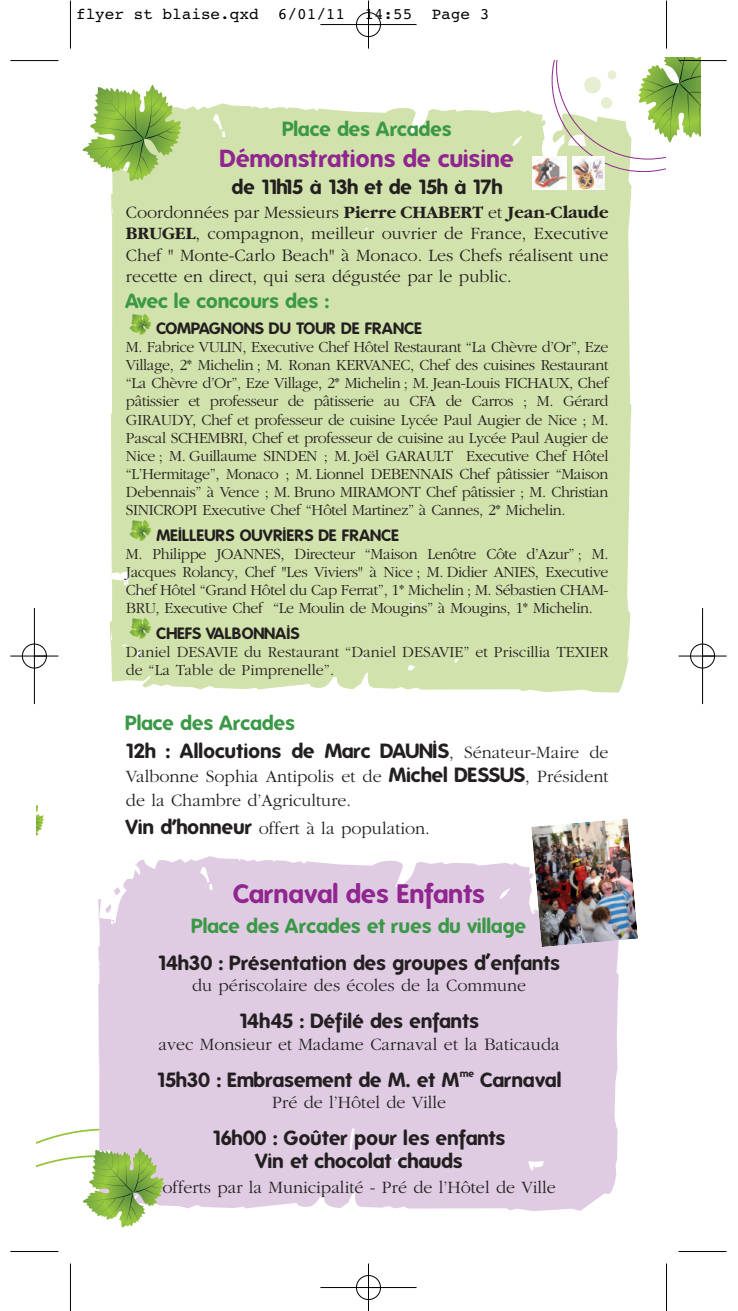
<style>
.page{position:relative;width:738px;height:1311px;background:#fff}
.page>*{position:absolute;margin:0;border:0;box-sizing:border-box;transform-origin:0 0}
.t1{font:700 26px "Folks";color:#90268f}
.t2{font:700 24px "Folks";color:#90268f}
.t3{font:700 20px/23.4px "Folks";color:#231f20;text-align:center}
.t4{font:700 20px "Folks";color:#3b9846}
.t5{font:300 18px/21.6px "Garamond";color:#231f20;text-align:justify}
.t6{font:300 16px/18px "Garamond";letter-spacing:-.025em;color:#231f20;text-align:justify}
.t7{font:300 16px/18px "Garamond";color:#231f20}
.t8{font:700 16px "Folks";color:#231f20}
.t9{font:16px "Courier";color:#000}
.t10{font:700 10px "Folks";color:#231f20}
.s1{font-weight:700}
.s2{color:#3b9846}
.s3{font-family:"Garamond";font-weight:300;font-size:18px}
.s4{font-family:"Folks";font-weight:700;font-size:20px}
</style>
<div class="page">
<div style="left:110px;top:103px;width:521px;height:589px;background:#d2e2ac"></div>
<svg style="left:551px;top:57px;width:150px;height:115px"></svg>
<svg style="left:36px;top:805px;width:8px;height:31px"></svg>
<div style="left:583px;top:77px;width:17px;height:16px;background:#e7efd3;border-radius:50%"></div>
<div style="left:600px;top:97px;width:11px;height:12px;background:#e7efd3;border-radius:50%"></div>
<div style="left:607px;top:70px;width:9px;height:9px;background:#e7efd3;border-radius:50%"></div>
<div style="left:98px;top:856px;width:520px;height:355px;background:#dfcce3"></div>
<svg style="left:36px;top:1128px;width:176px;height:100px"></svg>
<svg style="left:83px;top:85px;width:98px;height:96px"></svg>
<svg style="left:239px;top:148px;width:6px;height:4px"></svg>
<svg style="left:313px;top:1130px;width:5px;height:3px"></svg>
<svg style="left:355px;top:1014px;width:4px;height:3px"></svg>
<svg style="left:327px;top:1014px;width:4px;height:3px"></svg>
<svg style="left:129px;top:617px;width:22px;height:21px"></svg>
<svg style="left:129px;top:519px;width:22px;height:21px"></svg>
<svg style="left:129px;top:313px;width:22px;height:21px"></svg>
<img style="left:530px;top:818px;width:107px;height:129px">
<img style="left:532px;top:157px;width:34px;height:32px">
<img style="left:571px;top:157px;width:33px;height:32px">
<hr style="left:70px;top:1px;width:1px;height:48px;background:#000">
<hr style="left:10px;top:60px;width:48px;height:1px;background:#000">
<hr style="left:665px;top:1px;width:1px;height:48px;background:#000">
<hr style="left:678px;top:60px;width:48px;height:1px;background:#000">
<hr style="left:70px;top:1263px;width:1px;height:48px;background:#000">
<hr style="left:10px;top:1251px;width:48px;height:1px;background:#000">
<hr style="left:665px;top:1263px;width:1px;height:48px;background:#000">
<hr style="left:678px;top:1251px;width:48px;height:1px;background:#000">
<div style="left:356px;top:1275px;width:24px;height:25px;border:1px solid #fff;border-radius:50%"></div>
<div style="left:22px;top:643px;width:25px;height:25px;border:1px solid #fff;border-radius:50%"></div>
<div style="left:689px;top:643px;width:25px;height:25px;border:1px solid #fff;border-radius:50%"></div>
<hr style="left:320px;top:24px;width:96px;height:1px;background:#000">
<hr style="left:320px;top:1287px;width:96px;height:1px;background:#000">
<hr style="left:34px;top:608px;width:1px;height:96px;background:#000">
<hr style="left:701px;top:608px;width:1px;height:96px;background:#000">
<hr style="left:368px;top:1px;width:1px;height:48px;background:#000">
<hr style="left:368px;top:1263px;width:1px;height:48px;background:#000">
<hr style="left:10px;top:655px;width:48px;height:1px;background:#000">
<hr style="left:678px;top:655px;width:48px;height:1px;background:#000">
<div style="left:356px;top:12px;width:24px;height:25px;border:1px solid #000;border-radius:50%"></div>
<div style="left:356px;top:1275px;width:24px;height:24px;border:1px solid #000;border-radius:50%"></div>
<div style="left:22px;top:644px;width:25px;height:24px;border:1px solid #000;border-radius:50%"></div>
<div style="left:689px;top:644px;width:25px;height:24px;border:1px solid #000;border-radius:50%"></div>
<p class="t9" style="left:76px;top:8px;width:414px">flyer st blaise.qxd 6/01/11 14:55 Page 3</p>
<p class="t4" style="left:282px;top:121px;width:170px">Place des Arcades</p>
<h2 class="t2" style="left:220px;top:149px;width:295px">Demonstrations de cuisine</h2>
<p class="t3" style="left:232px;top:177px;width:272px">de 11h15 a 13h et de 15h a 17h</p>
<p class="t5" style="left:126px;top:202px;width:483px">Coordonnées par Messieurs <span class="s1">Pierre CHABERT</span> et <span class="s1">Jean-Claude BRUGEL</span>, compagnon, meilleur ouvrier de France, Executive Chef " Monte-Carlo Beach" à Monaco. Les Chefs réalisent une recette en direct, qui sera dégustée par le public.</p>
<p class="t4" style="left:126px;top:293px;width:205px">Avec le concours des :</p>
<p class="t8" style="left:156px;top:322px;width:267px">COMPAGNONS DU TOUR DE FRANCE</p>
<p class="t6" style="left:126px;top:340px;width:483px">M. Fabrice VULIN, Executive Chef Hôtel Restaurant “La Chèvre d’Or”, Eze Village, 2* Michelin ; M. Ronan KERVANEC, Chef des cuisines Restaurant “La Chèvre d’Or”, Eze Village, 2* Michelin ; M. Jean-Louis FICHAUX, Chef pâtissier et professeur de pâtisserie au CFA de Carros ; M. Gérard GIRAUDY, Chef et professeur de cuisine Lycée Paul Augier de Nice ; M.<br>Pascal SCHEMBRI, Chef et professeur de cuisine au Lycée Paul Augier de Nice ; M. Guillaume SINDEN ; M. Joël GARAULT Executive Chef Hôtel “L’Hermitage”, Monaco ; M. Lionnel DEBENNAIS Chef pâtissier “Maison Debennais” à Vence ; M. Bruno MIRAMONT Chef pâtissier ; M. Christian SINICROPI Executive Chef “Hôtel Martinez” à Cannes, 2* Michelin.</p>
<p class="t8" style="left:156px;top:528px;width:244px">MEILLEURS OUVRIERS DE FRANCE</p>
<p class="t6" style="left:126px;top:546px;width:484px">M. Philippe JOANNES, Directeur “Maison Lenôtre Côte d’Azur” ; M.<br>Jacques Rolancy, Chef "Les Viviers" à Nice ; M. Didier ANIES, Executive Chef Hôtel “Grand Hôtel du Cap Ferrat”, 1* Michelin ; M. Sébastien CHAM-BRU, Executive Chef “Le Moulin de Mougins” à Mougins, 1* Michelin.</p>
<p class="t8" style="left:156px;top:626px;width:145px">CHEFS VALBONNAIS</p>
<p class="t7" style="left:126px;top:644px;width:483px">Daniel DESAVIE du Restaurant “Daniel DESAVIE” et Priscillia TEXIER de “La Table de Pimprenelle”.</p>
<p class="t3" style="left:126px;top:710px;width:483px;line-height:28px;text-align:left"><span class="s2">Place des Arcades<br></span>12h : Allocutions de Marc DAUNIS<span class="s3">, Sénateur-Maire de</span></p>
<p class="t5" style="left:126px;top:765px;width:483px;line-height:24px">Valbonne Sophia Antipolis et de <span class="s4">Michel DESSUS</span>, Président de la Chambre d’Agriculture.</p>
<p class="t3" style="left:126px;top:816px;width:48px">Vin d</p>
<p class="t3" style="left:172px;top:804px;width:6px">,</p>
<p class="t5" style="left:177px;top:818px;width:254px"><span class="s4">honneur</span> offert à la population.</p>
<h1 class="t1" style="left:233px;top:883px;width:253px">Carnaval des Enfants</h1>
<p class="t4" style="left:192px;top:918px;width:336px">Place des Arcades et rues du village</p>
<p class="t3" style="left:158px;top:953px;width:403px">14h30 : Presentation des groupes d enfants</p>
<p class="t3" style="left:485px;top:939px;width:6px">,</p>
<p class="t5" style="left:192px;top:976px;width:335px">du périscolaire des écoles de la Commune</p>
<p class="t3" style="left:239px;top:1011px;width:241px">14h45 : Defile des enfants</p>
<p class="t5" style="left:158px;top:1034px;width:402px">avec Monsieur et Madame Carnaval et la Baticauda</p>
<p class="t3" style="left:157px;top:1069px;width:304px">15h30 : Embrasement de M. et M</p>
<p class="t10" style="left:459px;top:1069px;width:16px">me</p>
<p class="t3" style="left:480px;top:1069px;width:82px">Carnaval</p>
<p class="t5" style="left:272px;top:1092px;width:175px">Pré de l’Hôtel de Ville</p>
<p class="t3" style="left:213px;top:1127px;width:294px">16h00 : Gouter pour les enfants<br>Vin et chocolat chauds</p>
<p class="t5" style="left:162px;top:1178px;width:394px">offerts par la Municipalité - Pré de l’Hôtel de Ville</p>
</div>
